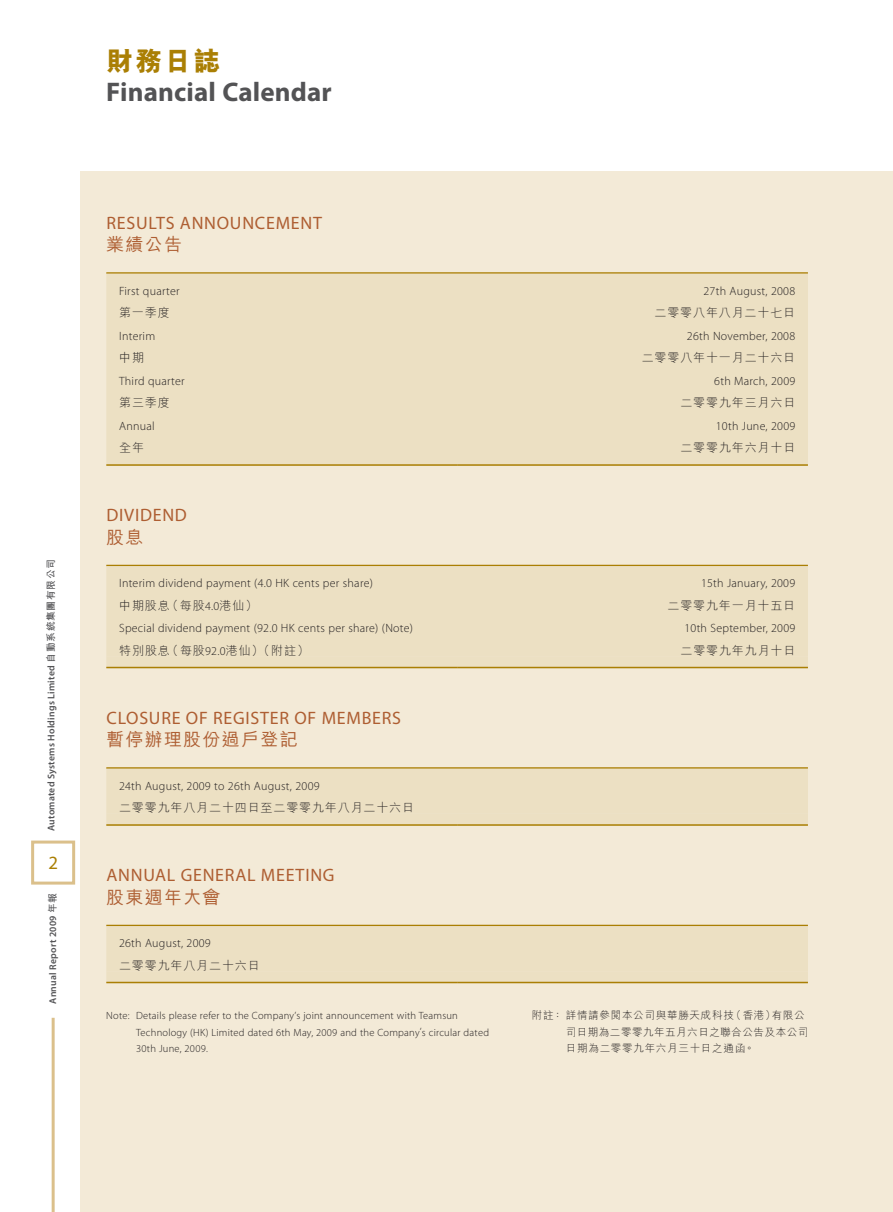
<style>
.page{position:relative;width:893px;height:1212px;background:#fff}
.page>*{position:absolute;margin:0;border:0;box-sizing:border-box;transform-origin:0 0}
.t1{font:700 27px "Myriad Pro";letter-spacing:.005em;color:#535355}
.t2{font:800 27px "M Hei HK";color:#aa7f04}
.t3{font:18.75px "Myriad Pro";color:#aa7f04}
.t4{font:18px "Myriad Pro";letter-spacing:.04em;color:#ae5e32}
.t5{font:500 18px "M Hei HK";letter-spacing:.07em;color:#ae5e32}
.t6{font:300 12px "Myriad Pro";letter-spacing:.02em;color:#231f20}
.t7{font:300 12px "M Hei HK";letter-spacing:.07em;color:#231f20}
.t8{font:300 10.5px/16.5px "Myriad Pro";letter-spacing:.02em;color:#231f20}
.t9{font:300 10.5px/16.5px "M Hei HK";letter-spacing:.07em;color:#231f20}
.t10{font:600 9.75px "Myriad Pro";letter-spacing:.02em;color:#535355}
.s1{font-family:"M Hei HK";font-weight:700}
.s2{font-family:"Myriad Pro"}
</style>
<div class="page">
<div style="left:81px;top:171px;width:812px;height:1041px;background:#f3ead7"></div>
<div style="left:31px;top:840px;width:44px;height:44px;border:3px solid #dbc08b"></div>
<hr style="left:52px;top:1018px;width:3px;height:194px;background:#dbc08b">
<hr style="left:106px;top:272px;width:702px;height:2px;background:#aa7f04">
<div style="left:106px;top:274px;width:702px;height:190px;background:#ece0c3"></div>
<hr style="left:106px;top:464px;width:351px;height:2px;background:#aa7f04">
<hr style="left:457px;top:464px;width:351px;height:2px;background:#aa7f04">
<hr style="left:106px;top:565px;width:702px;height:1px;background:#aa7f04">
<div style="left:106px;top:566px;width:702px;height:90px;background:#ece0c3"></div>
<svg style="left:106px;top:656px;width:702px;height:11px;background:#eadebf"></svg>
<hr style="left:106px;top:667px;width:351px;height:1px;background:#aa7f04">
<hr style="left:457px;top:667px;width:351px;height:1px;background:#aa7f04">
<hr style="left:106px;top:767px;width:702px;height:2px;background:#aa7f04">
<div style="left:106px;top:769px;width:702px;height:55px;background:#ece0c3"></div>
<hr style="left:106px;top:824px;width:351px;height:2px;background:#aa7f04">
<hr style="left:457px;top:824px;width:351px;height:2px;background:#aa7f04">
<hr style="left:106px;top:925px;width:702px;height:1px;background:#aa7f04">
<div style="left:106px;top:926px;width:702px;height:56px;background:#ece0c3"></div>
<hr style="left:106px;top:982px;width:351px;height:1px;background:#aa7f04">
<hr style="left:457px;top:982px;width:351px;height:1px;background:#aa7f04">
<p class="t10" style="left:45px;top:831px;width:274px;rotate:-90deg">Automated Systems Holdings Limited <span class="s1">自動系統集團有限公司</span></p>
<h2 class="t3" style="left:48px;top:851px;width:11px">2</h2>
<p class="t10" style="left:47px;top:1004px;width:112px;rotate:-90deg">Annual Report 2009 <span class="s1">年報</span></p>
<h1 class="t2" style="left:106px;top:48px;width:116px">財務日誌</h1>
<h1 class="t1" style="left:106px;top:75px;width:227px">Financial Calendar</h1>
<h3 class="t4" style="left:106px;top:212px;width:217px">RESULTS ANNOUNCEMENT</h3>
<h3 class="t5" style="left:106px;top:231px;width:77px">業績公告</h3>
<p class="t6" style="left:119px;top:283px;width:62px">First quarter</p>
<p class="t6" style="left:703px;top:283px;width:93px">27th August, 2008</p>
<p class="t7" style="left:119px;top:307px;width:52px">第一季度</p>
<p class="t7" style="left:655px;top:307px;width:142px">二零零八年八月二十七日</p>
<p class="t6" style="left:119px;top:328px;width:38px">Interim</p>
<p class="t6" style="left:687px;top:328px;width:110px">26th November, 2008</p>
<p class="t7" style="left:119px;top:352px;width:26px">中期</p>
<p class="t7" style="left:642px;top:352px;width:155px">二零零八年十一月二十六日</p>
<p class="t6" style="left:119px;top:373px;width:67px">Third quarter</p>
<p class="t6" style="left:714px;top:373px;width:83px">6th March, 2009</p>
<p class="t7" style="left:119px;top:397px;width:52px">第三季度</p>
<p class="t7" style="left:680px;top:397px;width:116px">二零零九年三月六日</p>
<p class="t6" style="left:119px;top:418px;width:37px">Annual</p>
<p class="t6" style="left:716px;top:418px;width:81px">10th June, 2009</p>
<p class="t7" style="left:119px;top:442px;width:26px">全年</p>
<p class="t7" style="left:680px;top:442px;width:116px">二零零九年六月十日</p>
<h3 class="t4" style="left:106px;top:504px;width:82px">DIVIDEND</h3>
<h3 class="t5" style="left:106px;top:524px;width:39px">股息</h3>
<p class="t6" style="left:119px;top:576px;width:255px">Interim dividend payment (4.0 HK cents per share)</p>
<p class="t6" style="left:701px;top:576px;width:96px">15th January, 2009</p>
<p class="t7" style="left:119px;top:599px;width:140px">中期股息（每股<span class="s2">4.0</span>港仙）</p>
<p class="t7" style="left:667px;top:599px;width:129px">二零零九年一月十五日</p>
<p class="t6" style="left:119px;top:621px;width:295px">Special dividend payment (92.0 HK cents per share) (Note)</p>
<p class="t6" style="left:684px;top:621px;width:112px">10th September, 2009</p>
<p class="t7" style="left:119px;top:644px;width:191px">特別股息（每股<span class="s2">92.0</span>港仙）（附註）</p>
<p class="t7" style="left:680px;top:644px;width:116px">二零零九年九月十日</p>
<h3 class="t4" style="left:106px;top:706px;width:296px">CLOSURE OF REGISTER OF MEMBERS</h3>
<h3 class="t5" style="left:106px;top:726px;width:193px">暫停辦理股份過戶登記</h3>
<p class="t6" style="left:119px;top:778px;width:202px">24th August, 2009 to 26th August, 2009</p>
<p class="t7" style="left:119px;top:802px;width:297px">二零零九年八月二十四日至二零零九年八月二十六日</p>
<h3 class="t4" style="left:106px;top:864px;width:230px">ANNUAL GENERAL MEETING</h3>
<h3 class="t5" style="left:106px;top:884px;width:116px">股東週年大會</h3>
<p class="t6" style="left:119px;top:936px;width:93px">26th August, 2009</p>
<p class="t7" style="left:119px;top:959px;width:142px">二零零九年八月二十六日</p>
<p class="t8" style="left:136px;top:1007px;width:354px;text-indent:-30px">Note: Details please refer to the Company’s joint announcement with Teamsun<br>Technology (HK) Limited dated 6th May, 2009 and the Company’s circular dated<br>30th June, 2009.</p>
<p class="t9" style="left:566px;top:1007px;width:244px;text-indent:-34px">附註：詳情請參閱本公司與華勝天成科技（香港）有限公司日期為二零零九年五月六日之聯合公告及本公司日期為二零零九年六月三十日之通函。</p>
</div>
